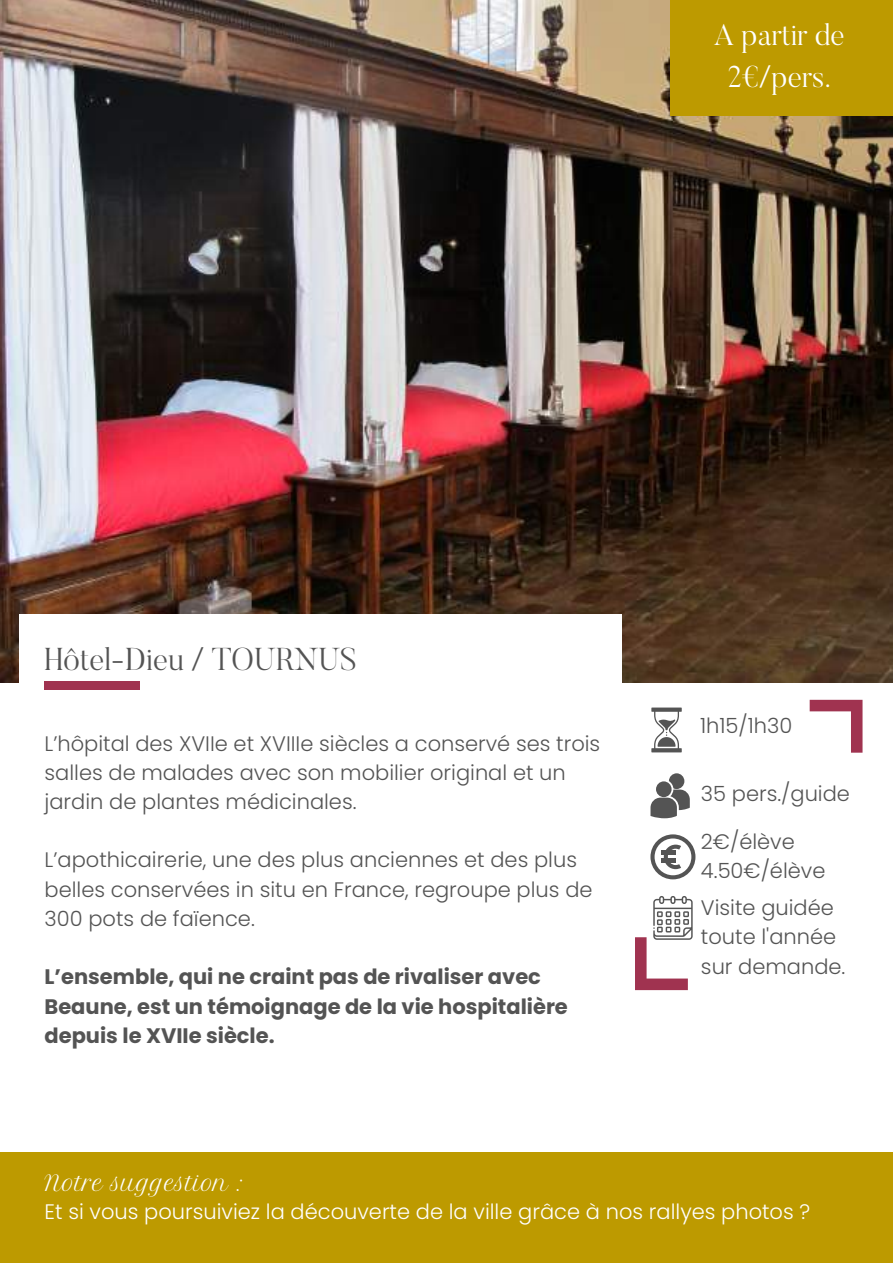
<style>
.page{position:relative;width:893px;height:1264px;background:#fff}
.page>*{position:absolute;margin:0;border:0;box-sizing:border-box;transform-origin:0 0}
.t1{font:300 31.5px "Butler";color:#545454}
.t2{font:300 30px/41.5px "Butler";color:#fff;text-align:center}
.t3{font:300 21px/29.2px "Poppins";color:#545454}
.t4{font:700 21px/29.2px "Poppins";color:#545454}
.t5{font:300 21px "Poppins";color:#fff}
.t6{font:21px "Petit Formal Script";color:#fff}
</style>
<div class="page">
<img style="left:0;top:0;width:892px;height:682px">
<div style="left:19px;top:614px;width:602px;height:464px;background:#fff"></div>
<div style="left:45px;top:681px;width:95px;height:8px;background:#a03350"></div>
<svg style="left:809px;top:699px;width:53px;height:53px"></svg>
<div style="left:670px;top:0;width:222px;height:116px;background:#bd9a00"></div>
<svg style="left:651px;top:707px;width:30px;height:45px"></svg>
<svg style="left:650px;top:773px;width:39px;height:45px"></svg>
<svg style="left:650px;top:834px;width:45px;height:45px"></svg>
<hr style="left:661px;top:859px;width:15px;height:4px;background:#545454">
<hr style="left:661px;top:850px;width:15px;height:4px;background:#545454">
<svg style="left:635px;top:896px;width:57px;height:94px"></svg>
<div style="left:0;top:1152px;width:892px;height:110px;background:#bd9a00"></div>
<h2 class="t2" style="left:713px;top:18px;width:132px">A partir de<br>2€/pers.</h2>
<h1 class="t1" style="left:45px;top:646px;width:314px">Hôtel-Dieu / TOURNUS</h1>
<p class="t3" style="left:45px;top:728px;width:557px">L’hôpital des XVIIe et XVIIIe siècles a conservé ses trois salles de malades avec son mobilier original et un jardin de plantes médicinales.</p>
<p class="t3" style="left:45px;top:845px;width:549px">L’apothicairerie, une des plus anciennes et des plus belles conservées in situ en France, regroupe plus de<br>300 pots de faïence.</p>
<p class="t4" style="left:45px;top:962px;width:525px">L’ensemble, qui ne craint pas de rivaliser avec<br>Beaune, est un témoignage de la vie hospitalière depuis le XVIIe siècle.</p>
<p class="t3" style="left:700px;top:710px;width:94px">1h15/1h30</p>
<p class="t3" style="left:701px;top:779px;width:150px">35 pers./guide</p>
<p class="t3" style="left:701px;top:826px;width:126px">2€/élève<br>4.50€/élève</p>
<p class="t3" style="left:701px;top:893px;width:146px">Visite guidée toute l'année sur demande.</p>
<p class="t6" style="left:45px;top:1169px;width:200px">Notre suggestion :</p>
<p class="t5" style="left:45px;top:1196px;width:767px">Et si vous poursuiviez la découverte de la ville grâce à nos rallyes photos ?</p>
</div>
